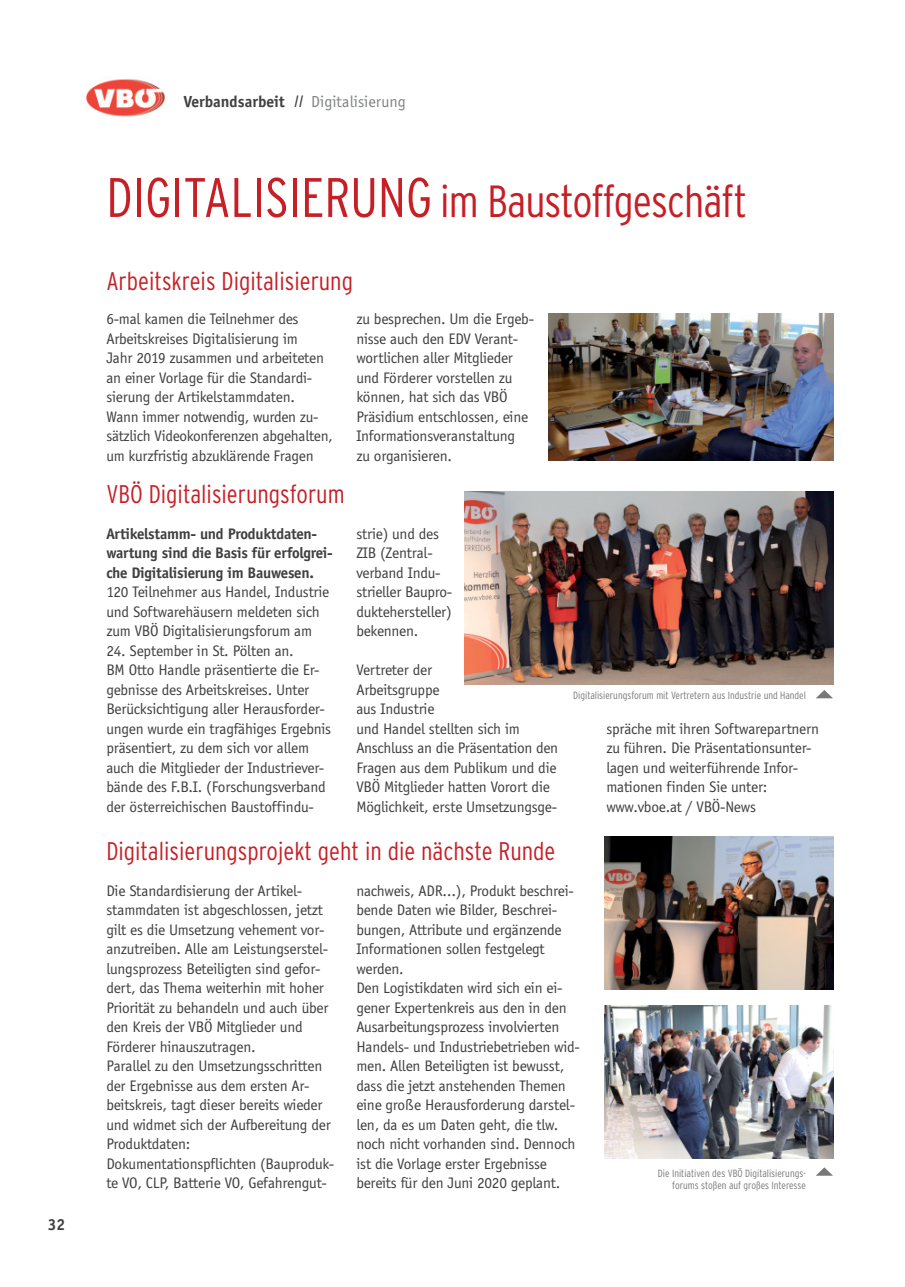
<style>
.page{position:relative;width:905px;height:1287px;background:#fff}
.page>*{position:absolute;margin:0;border:0;box-sizing:border-box;transform-origin:0 0}
.t1{font:300 condensed 45px "Interstate";letter-spacing:-.02em;color:#c71f26}
.t2{font:300 condensed 25.5px "Interstate";color:#c71f26}
.t3{font:16.5px "Officina Sans";color:#808284}
.t4{font:700 16.5px "Officina Sans";color:#404041}
.t5{font:15.75px/19.5px "Officina Sans";letter-spacing:-.015em;color:#404041}
.t6{font:700 15.75px/19.5px "Officina Sans";letter-spacing:-.015em;color:#404041}
.t7{font:300 condensed 10.5px/12.6px "Interstate";color:#77787a;text-align:right}
.s1{font-weight:700;color:#404041}
.s2{font-family:"Interstate";font-weight:300;font-style:italic;color:#404041}
.s3{font-size:55.5px}
</style>
<div class="page">
<img style="left:87px;top:78px;width:77px;height:39px">
<img style="left:548px;top:313px;width:285px;height:148px">
<img style="left:464px;top:492px;width:369px;height:193px">
<img style="left:605px;top:837px;width:228px;height:153px">
<img style="left:605px;top:1005px;width:228px;height:153px">
<svg style="left:816px;top:690px;width:17px;height:8px"></svg>
<svg style="left:816px;top:1167px;width:17px;height:9px"></svg>
<p class="t4" style="left:48px;top:1218px;width:19px">32</p>
<p class="t3" style="left:184px;top:95px;width:223px"><span class="s1">Verbandsarbeit</span> <span class="s2">II</span> Digitalisierung</p>
<h1 class="t1" style="left:106px;top:184px;width:642px"><span class="s3">DIGITALISIERUNG</span> im Baustoffgeschäft</h1>
<h2 class="t2" style="left:106px;top:272px;width:248px">Arbeitskreis Digitalisierung</h2>
<p class="t5" style="left:106px;top:311px;width:228px">6-mal kamen die Teilnehmer des Arbeitskreises Digitalisierung im<br>Jahr 2019 zusammen und arbeiteten an einer Vorlage für die Standardi&shy;sierung der Artikelstammdaten.<br>Wann immer notwendig, wurden zu&shy;sätzlich Videokonferenzen abgehalten, um kurzfristig abzuklärende Fragen</p>
<p class="t5" style="left:356px;top:311px;width:179px">zu besprechen. Um die Ergeb&shy;nisse auch den EDV Verant&shy;wortlichen aller Mitglieder und Förderer vorstellen zu können, hat sich das VBÖ<br>Präsidium entschlossen, eine<br>Informationsveranstaltung<br>zu organisieren.</p>
<h2 class="t2" style="left:106px;top:485px;width:240px">VBÖ Digitalisierungsforum</h2>
<p class="t6" style="left:106px;top:525px;width:228px">Artikelstamm- und Produktdaten&shy;wartung sind die Basis für erfolgrei&shy;che Digitalisierung im Bauwesen.</p>
<p class="t5" style="left:106px;top:584px;width:224px">120 Teilnehmer aus Handel, Industrie und Softwarehäusern meldeten sich zum VBÖ Digitalisierungsforum am</p>
<p class="t5" style="left:106px;top:642px;width:226px">24. September in St. Pölten an.<br>BM Otto Handle präsentierte die Er&shy;gebnisse des Arbeitskreises. Unter Berücksichtigung aller Herausforder&shy;ungen wurde ein tragfähiges Ergebnis präsentiert, zu dem sich vor allem auch die Mitglieder der Industriever&shy;bände des F.B.I. (Forschungsverband der österreichischen Baustoffindu-</p>
<p class="t5" style="left:356px;top:525px;width:97px">strie) und des<br>ZIB (Zentral&shy;verband Indu&shy;strieller Baupro&shy;duktehersteller) bekennen.</p>
<p class="t5" style="left:356px;top:662px;width:203px">Vertreter der<br>Arbeitsgruppe<br>aus Industrie<br>und Handel stellten sich im<br>Anschluss an die Präsentation den<br>Fragen aus dem Publikum und die<br>VBÖ Mitglieder hatten Vorort die<br>Möglichkeit, erste Umsetzungsge-</p>
<h2 class="t2" style="left:106px;top:841px;width:450px">Digitalisierungsprojekt geht in die nächste Runde</h2>
<p class="t7" style="left:573px;top:690px;width:234px">Digitalisierungsforum mit Vertretern aus Industrie und Handel</p>
<p class="t5" style="left:606px;top:720px;width:214px">spräche mit ihren Softwarepartnern zu führen. Die Präsentationsunter&shy;lagen und weiterführende Infor&shy;mationen finden Sie unter: www.vboe.at / VBÖ-News</p>
<p class="t5" style="left:106px;top:882px;width:229px">Die Standardisierung der Artikel&shy;stammdaten ist abgeschlossen, jetzt gilt es die Umsetzung vehement vor&shy;anzutreiben. Alle am Leistungserstel&shy;lungsprozess Beteiligten sind gefor&shy;dert, das Thema weiterhin mit hoher Priorität zu behandeln und auch über den Kreis der VBÖ Mitglieder und Förderer hinauszutragen.<br>Parallel zu den Umsetzungsschritten der Ergebnisse aus dem ersten Ar&shy;beitskreis, tagt dieser bereits wieder und widmet sich der Aufbereitung der Produktdaten:<br>Dokumentationspflichten (Bauproduk&shy;te VO, CLP, Batterie VO, Gefahrengut-</p>
<p class="t5" style="left:356px;top:882px;width:225px">nachweis, ADR…), Produkt beschrei&shy;bende Daten wie Bilder, Beschrei&shy;bungen, Attribute und ergänzende Informationen sollen festgelegt werden.<br>Den Logistikdaten wird sich ein ei&shy;gener Expertenkreis aus den in den Ausarbeitungsprozess involvierten Handels- und Industriebetrieben wid&shy;men. Allen Beteiligten ist bewusst, dass die jetzt anstehenden Themen eine große Herausforderung darstel&shy;len, da es um Daten geht, die tlw. noch nicht vorhanden sind. Dennoch ist die Vorlage erster Ergebnisse bereits für den Juni 2020 geplant.</p>
<p class="t7" style="left:658px;top:1168px;width:150px">Die Initiativen des VBÖ Digitalisierungs&shy;forums stoßen auf großes Interesse</p>
</div>
